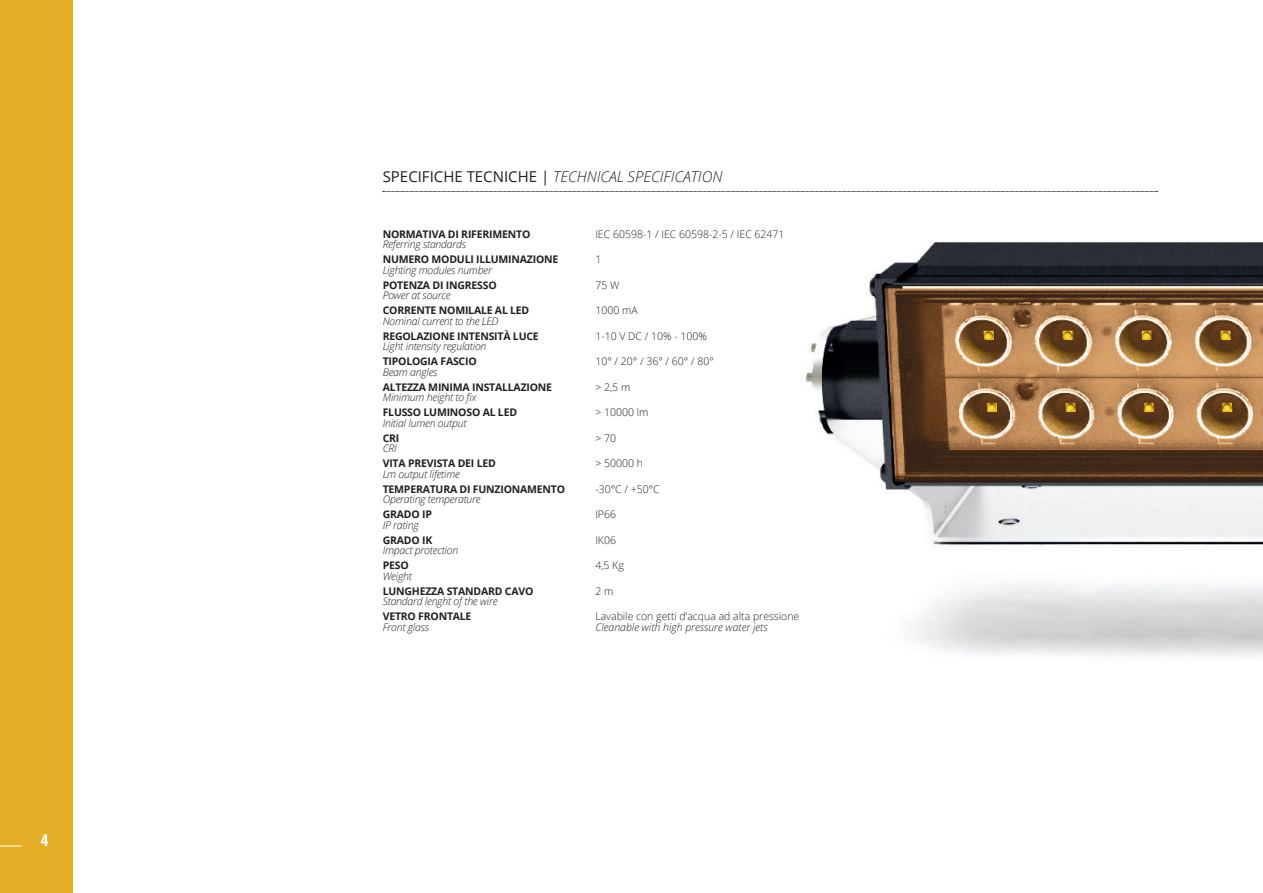
<style>
.page{position:relative;width:1263px;height:893px;background:#fff}
.page>*{position:absolute;margin:0;border:0;box-sizing:border-box;transform-origin:0 0}
.t1{font:700 condensed 16.5px "Open Sans";color:#fff}
.t2{font:italic 300 15px "Open Sans";color:#231f20}
.t3{font:700 10.5px "Open Sans";letter-spacing:-.02em;color:#231f20}
.t4{font:italic 300 10.5px "Open Sans";letter-spacing:-.02em;color:#231f20}
.t5{font:300 10.5px "Open Sans";color:#231f20}
.t6{font:italic 300 10.5px "Open Sans";color:#231f20}
.s1{font-weight:400;font-style:normal}
</style>
<div class="page">
<img style="left:805px;top:191px;width:458px;height:466px">
<svg style="left:383px;top:191px;width:774px;height:1px"></svg>
<div style="left:0;top:0;width:72px;height:893px;background:#e4af27"></div>
<svg style="left:0;top:846px;width:21px;height:1px"></svg>
<h1 class="t1" style="left:41px;top:829px;width:9px">4</h1>
<h2 class="t2" style="left:383px;top:166px;width:341px"><span class="s1">SPECIFICHE TECNICHE |</span> TECHNICAL SPECIFICATION</h2>
<p class="t3" style="left:383px;top:226px;width:149px">NORMATIVA DI RIFERIMENTO</p>
<p class="t4" style="left:383px;top:237px;width:85px">Referring standards</p>
<p class="t5" style="left:595px;top:227px;width:191px">IEC 60598-1 / IEC 60598-2-5 / IEC 62471</p>
<p class="t3" style="left:383px;top:252px;width:177px">NUMERO MODULI ILLUMINAZIONE</p>
<p class="t4" style="left:383px;top:263px;width:111px">Lighting modules number</p>
<p class="t5" style="left:595px;top:252px;width:7px">1</p>
<p class="t3" style="left:383px;top:277px;width:116px">POTENZA DI INGRESSO</p>
<p class="t4" style="left:383px;top:288px;width:69px">Power at source</p>
<p class="t5" style="left:595px;top:278px;width:26px">75 W</p>
<p class="t3" style="left:383px;top:303px;width:148px">CORRENTE NOMILALE AL LED</p>
<p class="t4" style="left:383px;top:314px;width:117px">Nominal current to the LED</p>
<p class="t5" style="left:595px;top:303px;width:44px">1000 mA</p>
<p class="t3" style="left:383px;top:328px;width:158px">REGOLAZIONE INTENSITÀ LUCE</p>
<p class="t4" style="left:383px;top:339px;width:105px">Light intensity regulation</p>
<p class="t5" style="left:595px;top:329px;width:113px">1-10 V DC / 10% - 100%</p>
<p class="t3" style="left:383px;top:354px;width:96px">TIPOLOGIA FASCIO</p>
<p class="t4" style="left:383px;top:365px;width:56px">Beam angles</p>
<p class="t5" style="left:595px;top:354px;width:120px">10° / 20° / 36° / 60° / 80°</p>
<p class="t3" style="left:383px;top:380px;width:171px">ALTEZZA MINIMA INSTALLAZIONE</p>
<p class="t4" style="left:383px;top:390px;width:95px">Minimum height to fix</p>
<p class="t5" style="left:595px;top:380px;width:36px">&gt; 2,5 m</p>
<p class="t3" style="left:383px;top:405px;width:136px">FLUSSO LUMINOSO AL LED</p>
<p class="t4" style="left:383px;top:416px;width:85px">Initial lumen output</p>
<p class="t5" style="left:595px;top:405px;width:55px">&gt; 10000 lm</p>
<p class="t3" style="left:383px;top:431px;width:18px">CRI</p>
<p class="t4" style="left:383px;top:441px;width:16px">CRI</p>
<p class="t5" style="left:595px;top:431px;width:22px">&gt; 70</p>
<p class="t3" style="left:383px;top:456px;width:115px">VITA PREVISTA DEI LED</p>
<p class="t4" style="left:383px;top:467px;width:79px">Lm output lifetime</p>
<p class="t5" style="left:595px;top:456px;width:49px">&gt; 50000 h</p>
<p class="t3" style="left:383px;top:482px;width:184px">TEMPERATURA DI FUNZIONAMENTO</p>
<p class="t4" style="left:383px;top:492px;width:99px">Operating temperature</p>
<p class="t5" style="left:595px;top:482px;width:66px">-30°C / +50°C</p>
<p class="t3" style="left:383px;top:507px;width:51px">GRADO IP</p>
<p class="t4" style="left:383px;top:518px;width:37px">IP rating</p>
<p class="t5" style="left:595px;top:507px;width:22px">IP66</p>
<p class="t3" style="left:383px;top:533px;width:51px">GRADO IK</p>
<p class="t4" style="left:383px;top:543px;width:77px">Impact protection</p>
<p class="t5" style="left:595px;top:533px;width:22px">IK06</p>
<p class="t3" style="left:383px;top:558px;width:27px">PESO</p>
<p class="t4" style="left:383px;top:569px;width:31px">Weight</p>
<p class="t5" style="left:595px;top:558px;width:30px">4,5 Kg</p>
<p class="t3" style="left:383px;top:584px;width:152px">LUNGHEZZA STANDARD CAVO</p>
<p class="t4" style="left:383px;top:594px;width:116px">Standard lenght of the wire</p>
<p class="t5" style="left:595px;top:584px;width:19px">2 m</p>
<p class="t3" style="left:383px;top:609px;width:90px">VETRO FRONTALE</p>
<p class="t4" style="left:383px;top:620px;width:48px">Front glass</p>
<p class="t5" style="left:595px;top:609px;width:206px">Lavabile con getti d’acqua ad alta pressione</p>
<p class="t6" style="left:595px;top:620px;width:174px">Cleanable with high pressure water jets</p>
</div>
